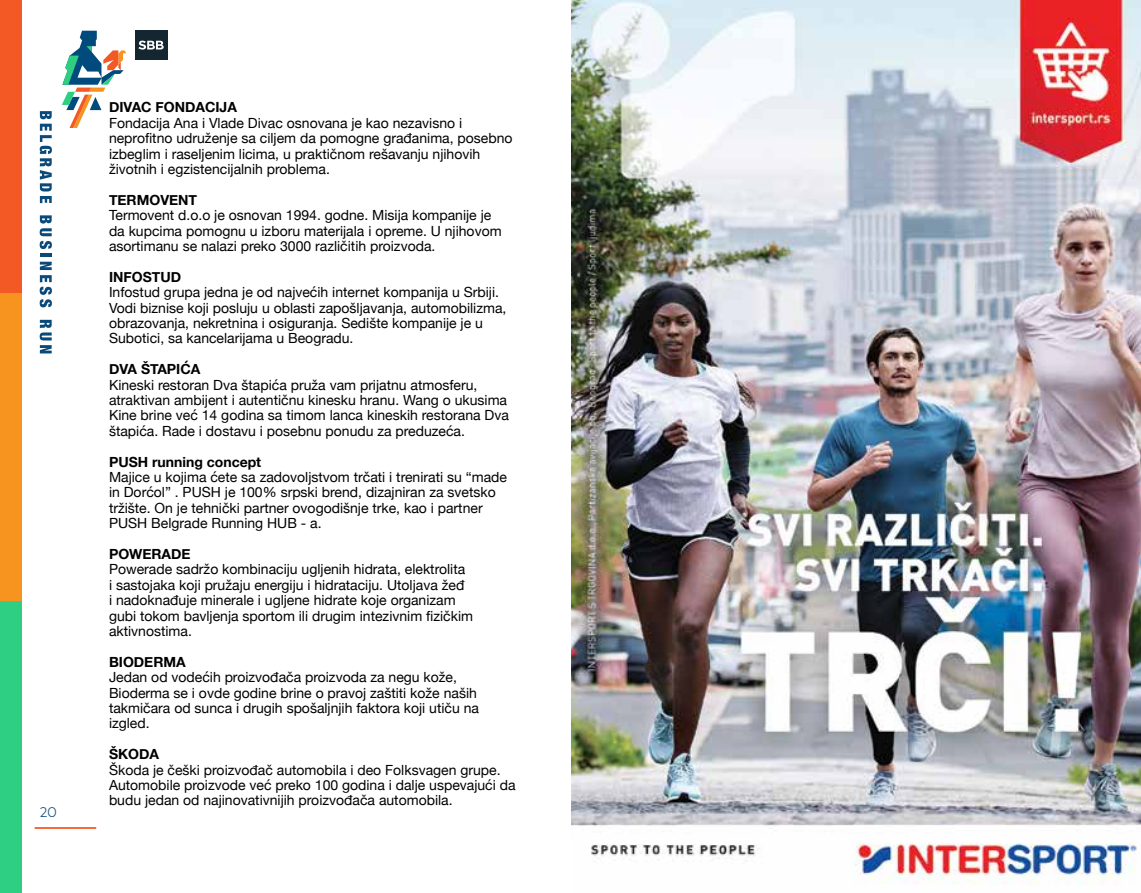
<style>
.page{position:relative;width:1141px;height:893px;background:#fff}
.page>*{position:absolute;margin:0;border:0;box-sizing:border-box;transform-origin:0 0}
.t1{font:14px/15.4px "Helvetica Neue";color:#000}
.t2{font:700 14px "Helvetica Neue";color:#000}
.t3{font:300 14px "Mark Pro";color:#094a7b}
</style>
<div class="page">
<div style="left:0;top:600px;width:22px;height:293px;background:#2ecf82"></div>
<div style="left:0;top:293px;width:22px;height:307px;background:#f7941f"></div>
<div style="left:0;top:0;width:22px;height:293px;background:#f25924"></div>
<svg style="left:40px;top:111px;width:12px;height:92px"></svg>
<svg style="left:40px;top:215px;width:12px;height:92px"></svg>
<svg style="left:40px;top:320px;width:12px;height:33px"></svg>
<hr style="left:35px;top:827px;width:61px;height:2px;background:#f25924">
<svg style="left:62px;top:31px;width:64px;height:97px"></svg>
<div style="left:135px;top:30px;width:32px;height:29px;background:#142630"></div>
<svg style="left:138px;top:41px;width:26px;height:9px"></svg>
<img style="left:572px;top:0;width:569px;height:884px">
<p class="t3" style="left:40px;top:802px;width:19px">20</p>
<p class="t2" style="left:109px;top:96px;width:129px">DIVAC FONDACIJA</p>
<p class="t1" style="left:109px;top:116px;width:405px">Fondacija Ana i Vlade Divac osnovana je kao nezavisno i neprofitno udruženje sa ciljem da pomogne građanima, posebno izbeglim i raseljenim licima, u praktičnom rešavanju njihovih životnih i egzistencijalnih problema.</p>
<p class="t2" style="left:109px;top:189px;width:90px">TERMOVENT</p>
<p class="t1" style="left:109px;top:208px;width:394px">Termovent d.o.o je osnovan 1994. godne. Misija kompanije je da kupcima pomognu u izboru materijala i opreme. U njihovom asortimanu se nalazi preko 3000 različitih proizvoda.</p>
<p class="t2" style="left:109px;top:266px;width:74px">INFOSTUD</p>
<p class="t1" style="left:109px;top:285px;width:399px">Infostud grupa jedna je od najvećih internet kompanija u Srbiji.<br>Vodi biznise koji posluju u oblasti zapošljavanja, automobilizma, obrazovanja, nekretnina i osiguranja. Sedište kompanije je u Subotici, sa kancelarijama u Beogradu.</p>
<p class="t2" style="left:109px;top:358px;width:93px">DVA ŠTAPIĆA</p>
<p class="t1" style="left:109px;top:378px;width:401px">Kineski restoran Dva štapića pruža vam prijatnu atmosferu, atraktivan ambijent i autentičnu kinesku hranu. Wang o ukusima Kine brine već 14 godina sa timom lanca kineskih restorana Dva štapića. Rade i dostavu i posebnu ponudu za preduzeća.</p>
<p class="t2" style="left:109px;top:451px;width:154px">PUSH running concept</p>
<p class="t1" style="left:109px;top:470px;width:400px">Majice u kojima ćete sa zadovoljstvom trčati i trenirati su “made in Dorćol” . PUSH je 100% srpski brend, dizajniran za svetsko tržište. On je tehnički partner ovogodišnje trke, kao i partner PUSH Belgrade Running HUB - a.</p>
<p class="t2" style="left:109px;top:543px;width:83px">POWERADE</p>
<p class="t1" style="left:109px;top:562px;width:366px">Powerade sadržo kombinaciju ugljenih hidrata, elektrolita<br>i sastojaka koji pružaju energiju i hidrataciju. Utoljava žeđ<br>i nadoknađuje minerale i ugljene hidrate koje organizam gubi tokom bavljenja sportom ili drugim intezivnim fizičkim aktivnostima.</p>
<p class="t2" style="left:109px;top:651px;width:78px">BIODERMA</p>
<p class="t1" style="left:109px;top:670px;width:372px">Jedan od vodećih proizvođača proizvoda za negu kože, Bioderma se i ovde godine brine o pravoj zaštiti kože naših takmičara od sunca i drugih spošaljnjih faktora koji utiču na izgled.</p>
<p class="t2" style="left:109px;top:743px;width:52px">ŠKODA</p>
<p class="t1" style="left:109px;top:763px;width:408px">Škoda je češki proizvođač automobila i deo Folksvagen grupe.<br>Automobile proizvode već preko 100 godina i dalje uspevajući da budu jedan od najinovativnijih proizvođača automobila.</p>
</div>
